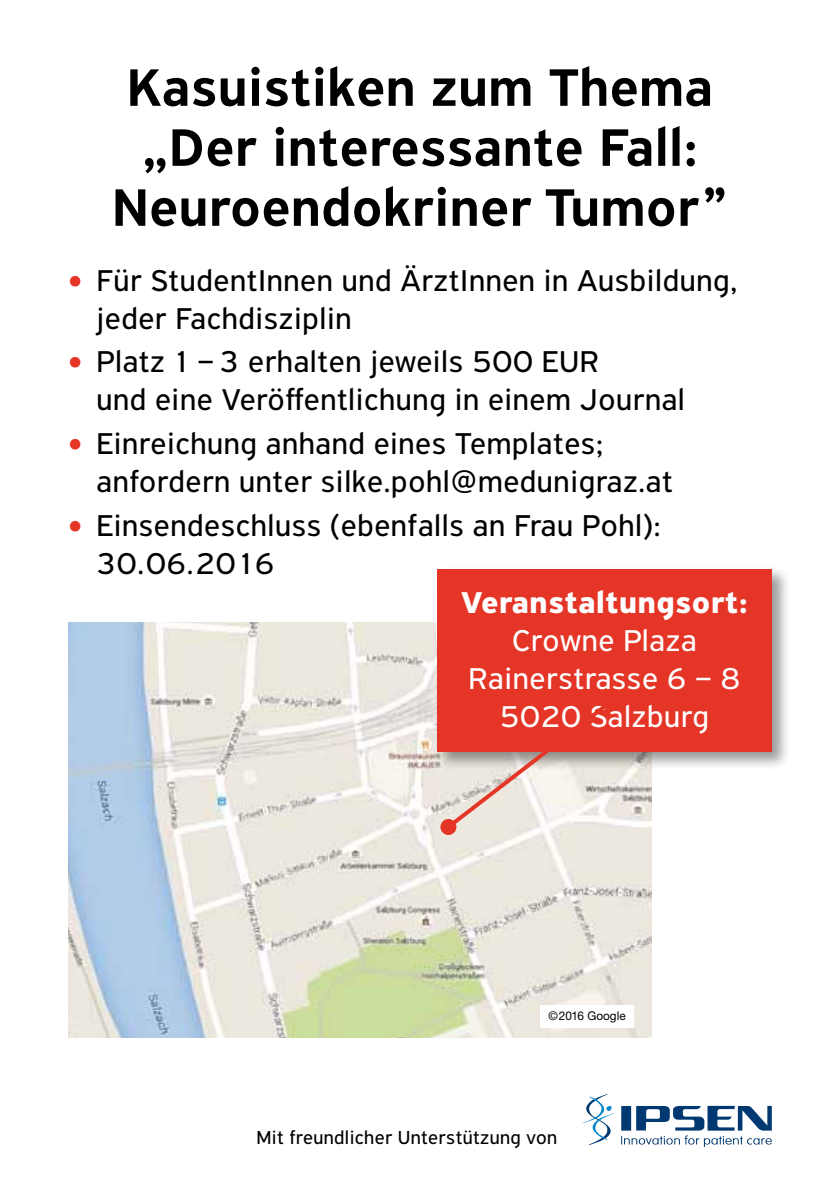
<style>
.page{position:relative;width:840px;height:1191px;background:#fff}
.page>*{position:absolute;margin:0;border:0;box-sizing:border-box;transform-origin:0 0}
.t1{font:500 56px/60px "PF Highway Sans Pro";letter-spacing:.01em;color:#000;text-align:center}
.t2{font:32px/38px "PF Highway Sans Pro";letter-spacing:.02em;color:#000}
.t3{font:32px/38px "PF Highway Sans Pro";letter-spacing:.02em;color:#fff;text-align:center}
.t4{font:700 32px "PF Highway Sans Pro";letter-spacing:.02em;color:#fff}
.t5{font:20px "PF Highway Sans Pro";letter-spacing:.02em;color:#000}
.t6{font:12px "Helvetica Neue CE";letter-spacing:.005em;color:#000}
.s1{font-weight:900;font-style:italic;color:#e53527}
</style>
<div class="page">
<svg style="left:582px;top:1094px;width:31px;height:51px"></svg>
<svg style="left:621px;top:1105px;width:150px;height:42px"></svg>
<img style="left:68px;top:622px;width:583px;height:415px">
<div style="left:540px;top:1005px;width:93px;height:23px;background:#fff"></div>
<div style="left:434px;top:565px;width:356px;height:205px;background:#000;opacity:.4"></div>
<div style="left:437px;top:568px;width:334px;height:183px;background:#e53527"></div>
<svg style="left:442px;top:751px;width:187px;height:81px;background:#e3d8d1"></svg>
<div style="left:440px;top:819px;width:16px;height:16px;background:#e53527;border-radius:50%"></div>
<h1 class="t1" style="left:112px;top:58px;width:616px">Kasuistiken zum Thema „Der interessante Fall:<br>Neuroendokriner Tumor”</h1>
<p class="t2" style="left:96px;top:261px;width:642px;text-indent:-28px"><span class="s1">•</span> Für StudentInnen und ÄrztInnen in Ausbildung, jeder Fachdisziplin</p>
<p class="t2" style="left:96px;top:343px;width:589px;text-indent:-28px"><span class="s1">•</span> Platz 1 – 3 erhalten jeweils 500 EUR<br>und eine Veröffentlichung in einem Journal</p>
<p class="t2" style="left:96px;top:424px;width:577px;text-indent:-28px"><span class="s1">•</span> Einreichung anhand eines Templates; anfordern unter silke.pohl@medunigraz.at</p>
<p class="t2" style="left:96px;top:506px;width:565px;text-indent:-28px"><span class="s1">•</span> Einsendeschluss (ebenfalls an Frau Pohl):<br>30.06.2016</p>
<p class="t4" style="left:460px;top:584px;width:288px">Veranstaltungsort:</p>
<p class="t3" style="left:468px;top:621px;width:273px">Crowne Plaza<br>Rainerstrasse 6 – 8<br>5020 Salzburg</p>
<p class="t6" style="left:548px;top:1008px;width:79px">©2016 Google</p>
<p class="t5" style="left:256px;top:1126px;width:302px">Mit freundlicher Unterstützung von</p>
</div>
